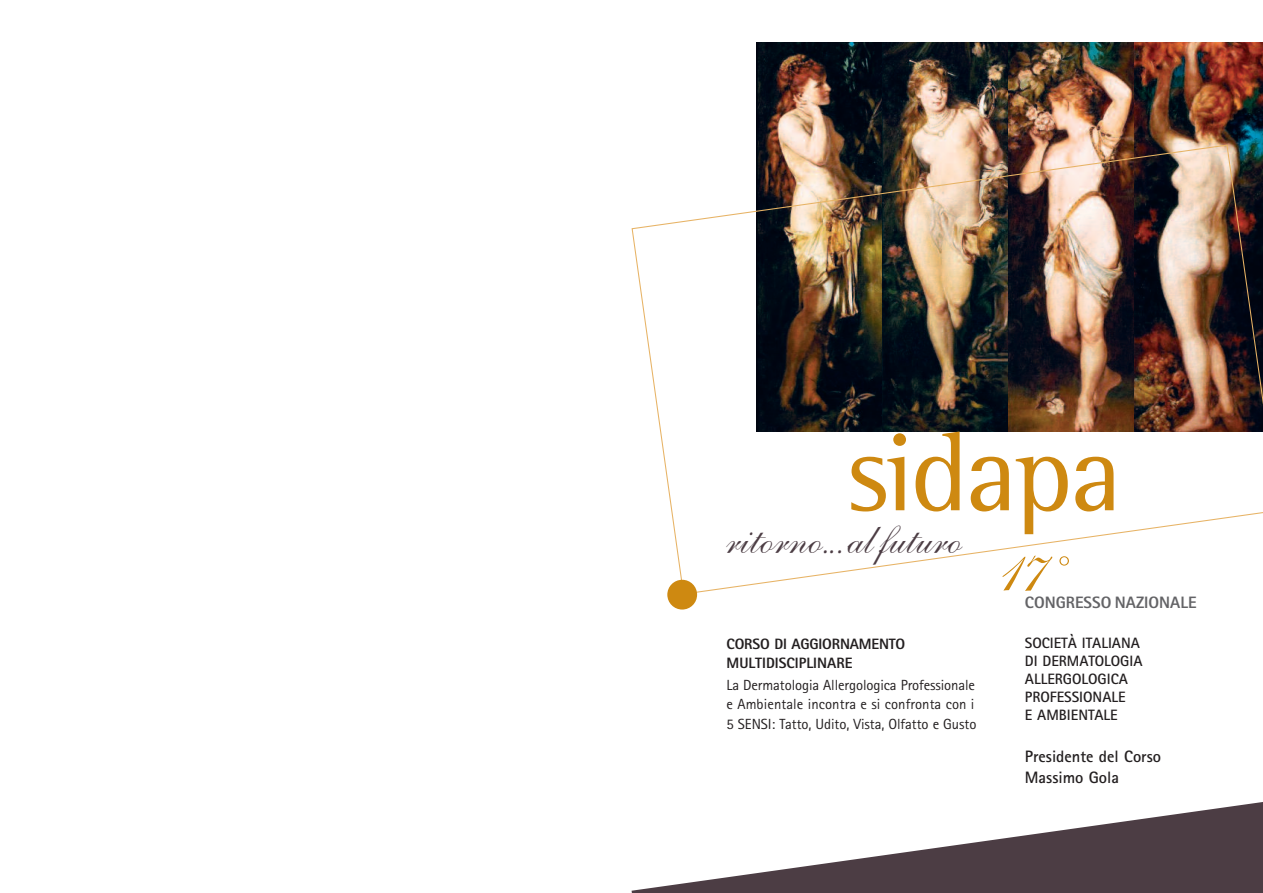
<style>
.page{position:relative;width:1263px;height:893px;background:#fff}
.page>*{position:absolute;margin:0;border:0;box-sizing:border-box;transform-origin:0 0}
.t1{font:112.5px "Rotis Semi Serif";letter-spacing:-.025em;color:#ce8911}
.t2{font:72px "Shelley Allegro Script";color:#ce8911}
.t3{font:43.5px "Shelley Allegro Script";color:#4c3d44}
.t4{font:700 16.5px/21px "Rotis Sans Serif";color:#231f20}
.t5{font:800 16.5px "Rotis Sans Serif";color:#636366}
.t6{font:700 15px/18px "Rotis Sans Serif";color:#231f20}
.t7{font:800 15px/18.8px "Rotis Sans Serif";letter-spacing:-.01em;color:#231f20}
.t8{font:14.7px/19.2px "Rotis Sans Serif";letter-spacing:-.005em;color:#231f20}
.s1{font-size:60px}
</style>
<div class="page">
<img style="left:757px;top:43px;width:126px;height:101px">
<img style="left:883px;top:43px;width:125px;height:101px">
<img style="left:1008px;top:43px;width:126px;height:101px">
<img style="left:1134px;top:43px;width:129px;height:101px">
<img style="left:631px;top:144px;width:632px;height:451px">
<div style="left:667px;top:580px;width:30px;height:29px;background:#ce8911;border-radius:50%"></div>
<svg style="left:631px;top:802px;width:632px;height:91px;fill:#4c3d44"></svg>
<h1 class="t1" style="left:847px;top:435px;width:277px">sidapa</h1>
<h3 class="t3" style="left:719px;top:523px;width:237px">ritorno...al futuro</h3>
<h2 class="t2" style="left:984px;top:541px;width:76px">17<span class="s1">°</span></h2>
<p class="t7" style="left:726px;top:636px;width:180px">CORSO DI AGGIORNAMENTO<br>MULTIDISCIPLINARE</p>
<p class="t8" style="left:726px;top:677px;width:251px">La Dermatologia Allergologica Professionale e Ambientale incontra e si confronta con i<br>5 SENSI: Tatto, Udito, Vista, Olfatto e Gusto</p>
<p class="t5" style="left:1025px;top:597px;width:173px">CONGRESSO NAZIONALE</p>
<p class="t6" style="left:1025px;top:636px;width:119px">SOCIETÀ ITALIANA<br>DI DERMATOLOGIA<br>ALLERGOLOGICA<br>PROFESSIONALE<br>E AMBIENTALE</p>
<p class="t4" style="left:1025px;top:748px;width:138px">Presidente del Corso<br>Massimo Gola</p>
</div>
